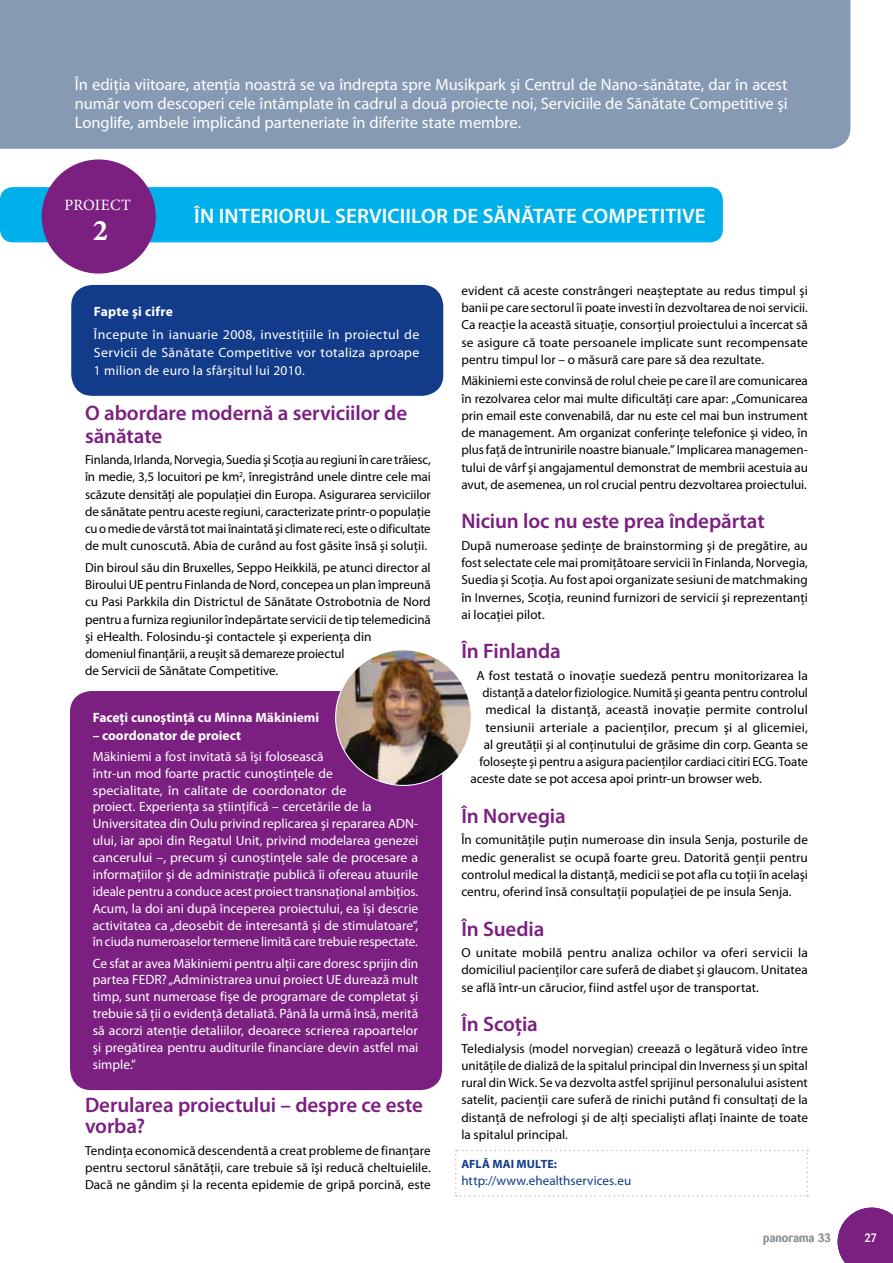
<style>
.page{position:relative;width:893px;height:1263px;background:#fff}
.page>*{position:absolute;margin:0;border:0;box-sizing:border-box;transform-origin:0 0}
.t1{font:30px "Minion Pro Bold Capt";color:#fff}
.t2{font:600 21px/22.5px "Myriad Pro";letter-spacing:-.005em;color:#7b1f81}
.t3{font:600 21px "Myriad Pro";letter-spacing:.005em;color:#fff}
.t4{font:16.5px/18.8px "Myriad Pro";letter-spacing:-.005em;color:#fff;text-align:justify}
.t5{font:15.75px "Minion Pro";color:#fff}
.t6{font:13.5px/16.8px "Myriad Pro";color:#fff;text-align:justify}
.t7{font:700 13.5px "Myriad Pro";color:#fff}
.t8{font:700 13.5px "Myriad Pro";letter-spacing:.02em;color:#fff}
.t9{font:13.2px/17.2px "Myriad Pro";color:#000;text-align:justify}
.t10{font:13.2px "Myriad Pro";letter-spacing:.005em;color:#123c8a}
.t11{font:700 12px "Myriad Pro";letter-spacing:.01em;color:#123c8a}
.t12{font:500 12px "Barmeno";letter-spacing:.02em;color:#90989c}
.t13{font:500 12px "Barmeno";color:#fff}
</style>
<div class="page">
<div style="left:0;top:0;width:850px;height:149px;background:#869ab4"></div>
<svg style="left:455px;top:1150px;width:353px;height:46px"></svg>
<svg style="left:838px;top:1208px;width:55px;height:55px;background:#87358d"></svg>
<div style="left:0;top:187px;width:723px;height:55px;background:#00b0eb;border-radius:13px"></div>
<div style="left:42px;top:159px;width:114px;height:115px;background:#7b1f81;border-radius:50%"></div>
<div style="left:71px;top:285px;width:372px;height:111px;background:#123c8a;border-radius:21px"></div>
<div style="left:70px;top:691px;width:372px;height:399px;background:#7b1f81;border-radius:21px"></div>
<img style="left:336px;top:650px;width:135px;height:135px;border-radius:68px">
<p class="t4" style="left:75px;top:76px;width:714px">În ediţia viitoare, atenţia noastră se va îndrepta spre Musikpark şi Centrul de Nano-sănătate, dar în acest număr vom descoperi cele întâmplate în cadrul a două proiecte noi, Serviciile de Sănătate Competitive şi Longlife, ambele implicând parteneriate în diferite state membre.</p>
<p class="t5" style="left:64px;top:195px;width:20px">PROIECT</p>
<h1 class="t1" style="left:93px;top:213px;width:17px">2</h1>
<h2 class="t3" style="left:194px;top:204px;width:513px">ÎN INTERIORUL SERVICII LOR DE SĂNĂTATE COMPETITIVE</h2>
<p class="t8" style="left:94px;top:304px;width:80px">Fapte şi cifre</p>
<p class="t6" style="left:94px;top:325px;width:327px;line-height:18px">Începute în ianuarie 2008, investiţiile în proiectul de Servicii de Sănătate Competitive vor totaliza aproape 1 milion de euro la sfârşitul lui 2010.</p>
<h2 class="t2" style="left:85px;top:402px;width:324px">O abordare modernă a serviciilor de sănătate</h2>
<p class="t9" style="left:85px;top:451px;width:347px">Finlanda, Irlanda, Norvegia, Suedia şi Scoţia au regiuni în care trăiesc, în medie, 3,5 locuitori pe km<sup>2</sup>, înregistrând unele dintre cele mai scăzute densităţi ale populaţiei din Europa. Asigurarea serviciilor de sănătate pentru aceste regiuni, caracterizate printr-o populaţie cu o medie de vârstă tot mai înaintată şi climate reci, este o dificultate de mult cunoscută. Abia de curând au fost găsite însă şi soluţii.</p>
<p class="t9" style="left:85px;top:559px;width:347px;text-align:left">Din biroul său din Bruxelles, Seppo Heikkilä, pe atunci director al Biroului UE pentru Finlanda de Nord, concepea un plan împreună cu Pasi Parkkila din Districtul de Sănătate Ostrobotnia de Nord pentru a furniza regiunilor îndepărtate servicii de tip telemedicină şi eHealth. Folosindu-şi contactele şi experienţa din<br>domeniul finanţării, a reuşit să demareze proiectul<br>de Servicii de Sănătate Competitive.</p>
<p class="t7" style="left:93px;top:710px;width:228px">Faceţi cunoştinţă cu Minna Mäkiniemi</p>
<p class="t7" style="left:93px;top:727px;width:150px">– coordonator de proiect</p>
<p class="t6" style="left:93px;top:748px;width:327px;text-align:left">Mäkiniemi a fost invitată să îşi folosească<br>într-un mod foarte practic cunoştinţele de<br>specialitate, în calitate de coordonator de<br>proiect. Experienţa sa ştiinţifică – cercetările de la Universitatea din Oulu privind replicarea şi repararea ADN&shy;ului, iar apoi din Regatul Unit, privind modelarea genezei cancerului –, precum şi cunoştinţele sale de procesare a informaţiilor şi de administraţie publică îi ofereau atuurile ideale pentru a conduce acest proiect transnaţional ambiţios.<br>Acum, la doi ani după începerea proiectului, ea îşi descrie activitatea ca „deosebit de interesantă şi de stimulatoare”, în ciuda numeroaselor termene limită care trebuie respectate.</p>
<p class="t6" style="left:93px;top:955px;width:327px">Ce sfat ar avea Mäkiniemi pentru alţii care doresc sprijin din partea FEDR? „Administrarea unui proiect UE durează mult timp, sunt numeroase fişe de programare de completat şi trebuie să ţii o evidenţă detaliată. Până la urmă însă, merită să acorzi atenţie detaliilor, deoarece scrierea rapoartelor şi pregătirea pentru auditurile financiare devin astfel mai simple.”</p>
<h2 class="t2" style="left:85px;top:1095px;width:340px;line-height:21px">Derularea proiectului – despre ce este vorba?</h2>
<p class="t9" style="left:85px;top:1142px;width:347px">Tendinţa economică descendentă a creat probleme de finanţare pentru sectorul sănătăţii, care trebuie să îşi reducă cheltuielile.<br>Dacă ne gândim şi la recenta epidemie de gripă porcină, este</p>
<p class="t9" style="left:461px;top:282px;width:348px">evident că aceste constrângeri neaşteptate au redus timpul şi banii pe care sectorul îi poate investi în dezvoltarea de noi servicii.<br>Ca reacţie la această situaţie, consorţiul proiectului a încercat să se asigure că toate persoanele implicate sunt recompensate pentru timpul lor – o măsură care pare să dea rezultate.</p>
<p class="t9" style="left:461px;top:372px;width:348px">Mäkiniemi este convinsă de rolul cheie pe care îl are comunicarea în rezolvarea celor mai multe dificultăţi care apar: „Comunicarea prin email este convenabilă, dar nu este cel mai bun instrument de management. Am organizat conferinţe telefonice şi video, în plus faţă de întrunirile noastre bianuale.” Implicarea managemen&shy;tului de vârf şi angajamentul demonstrat de membrii acestuia au avut, de asemenea, un rol crucial pentru dezvoltarea proiectului.</p>
<h2 class="t2" style="left:461px;top:510px;width:305px">Niciun loc nu este prea îndepărtat</h2>
<p class="t9" style="left:461px;top:537px;width:348px">După numeroase şedinţe de brainstorming şi de pregătire, au fost selectate cele mai promiţătoare servicii în Finlanda, Norvegia, Suedia şi Scoţia. Au fost apoi organizate sesiuni de matchmaking în Invernes, Scoţia, reunind furnizori de servicii şi reprezentanţi ai locaţiei pilot.</p>
<h2 class="t2" style="left:461px;top:640px;width:101px">În Finlanda</h2>
<p class="t9" style="left:476px;top:667px;width:333px">A fost testată o inovaţie suedeză pentru monitorizarea la</p>
<p class="t9" style="left:482px;top:684px;width:327px">distanţă a datelor fiziologice. Numită şi geanta pentru controlul</p>
<p class="t9" style="left:485px;top:701px;width:324px">medical la distanţă, această inovaţie permite controlul</p>
<p class="t9" style="left:485px;top:719px;width:324px">tensiunii arteriale a pacienţilor, precum şi al glicemiei,</p>
<p class="t9" style="left:484px;top:736px;width:326px">al greutăţii şi al conţinutului de grăsime din corp. Geanta se</p>
<p class="t9" style="left:479px;top:753px;width:330px">foloseşte şi pentru a asigura pacienţilor cardiaci citiri ECG. Toate</p>
<p class="t9" style="left:470px;top:770px;width:293px">aceste date se pot accesa apoi printr-un browser web.</p>
<h2 class="t2" style="left:461px;top:805px;width:106px">În Norvegia</h2>
<p class="t9" style="left:461px;top:831px;width:348px">În comunităţile puţin numeroase din insula Senja, posturile de medic generalist se ocupă foarte greu. Datorită genţii pentru controlul medical la distanţă, medicii se pot afla cu toţii în acelaşi centru, oferind însă consultaţii populaţiei de pe insula Senja.</p>
<h2 class="t2" style="left:461px;top:918px;width:85px">În Suedia</h2>
<p class="t9" style="left:461px;top:944px;width:348px">O unitate mobilă pentru analiza ochilor va oferi servicii la domiciliul pacienţilor care suferă de diabet şi glaucom. Unitatea se află într-un cărucior, fiind astfel uşor de transportat.</p>
<h2 class="t2" style="left:461px;top:1013px;width:78px">În Scoţia</h2>
<p class="t9" style="left:461px;top:1040px;width:348px">Teledialysis (model norvegian) creează o legătură video între unităţile de dializă de la spitalul principal din Inverness şi un spital rural din Wick. Se va dezvolta astfel sprijinul personalului asistent satelit, pacienţii care suferă de rinichi putând fi consultaţi de la distanţă de nefrologi şi de alţi specialişti aflaţi înainte de toate la spitalul principal.</p>
<p class="t11" style="left:461px;top:1157px;width:39px">Află mai</p>
<p class="t11" style="left:517px;top:1157px;width:42px">mu lte:</p>
<p class="t10" style="left:461px;top:1174px;width:171px">http://www.ehealthservices.eu</p>
<p class="t12" style="left:763px;top:1230px;width:69px">panorama 33</p>
<p class="t13" style="left:865px;top:1231px;width:14px">27</p>
</div>
